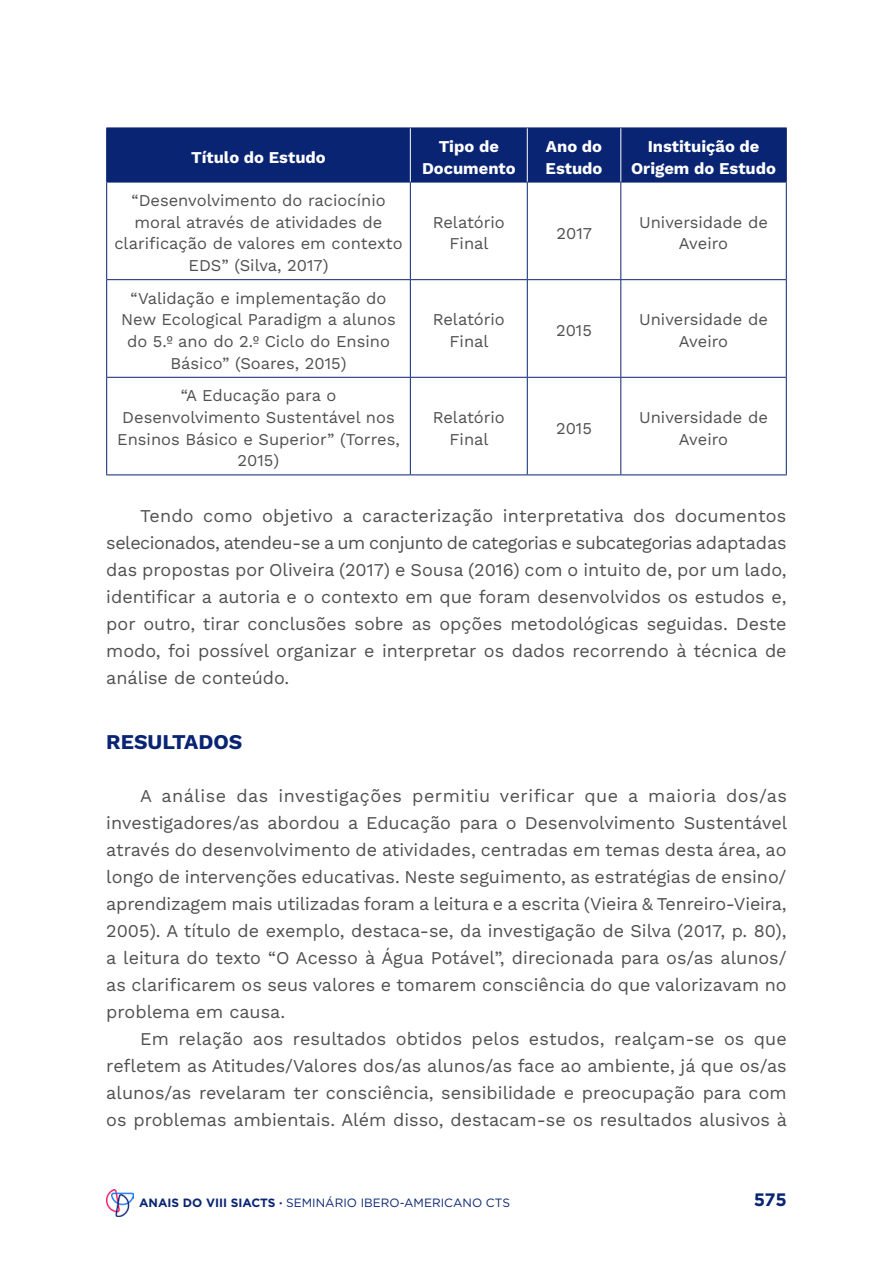
<style>
.page{position:relative;width:893px;height:1263px;background:#fff}
.page>*{position:absolute;margin:0;border:0;box-sizing:border-box;transform-origin:0 0}
.t1{font:700 21px "Work Sans";color:#092473}
.t2{font:18px/27px "Work Sans";color:#505050;text-align:justify}
.t3{font:700 18px "Gotham";color:#092473}
.t4{font:16.5px/21.8px "Work Sans";color:#505050;text-align:center}
.t5{font:700 16.5px/21.8px "Work Sans";color:#fff;text-align:center}
.t6{font:12px "Gotham";color:#092473}
.s1{font-weight:700}
</style>
<div class="page">
<img style="left:106px;top:1189px;width:28px;height:27px">
<div style="left:107px;top:129px;width:679px;height:53px;background:#092473"></div>
<hr style="left:106px;top:128px;width:304px;height:1px;background:#092473">
<hr style="left:106px;top:128px;width:1px;height:54px;background:#092473">
<hr style="left:410px;top:128px;width:117px;height:1px;background:#092473">
<hr style="left:527px;top:128px;width:94px;height:1px;background:#092473">
<hr style="left:621px;top:128px;width:166px;height:1px;background:#092473">
<hr style="left:786px;top:128px;width:1px;height:54px;background:#092473">
<hr style="left:106px;top:182px;width:304px;height:1px;background:#092473">
<hr style="left:410px;top:182px;width:117px;height:1px;background:#092473">
<hr style="left:527px;top:182px;width:94px;height:1px;background:#092473">
<hr style="left:621px;top:182px;width:166px;height:1px;background:#092473">
<hr style="left:106px;top:182px;width:1px;height:97px;background:#092473">
<hr style="left:410px;top:182px;width:1px;height:97px;background:#092473">
<hr style="left:527px;top:182px;width:1px;height:97px;background:#092473">
<hr style="left:620px;top:182px;width:1px;height:97px;background:#092473">
<hr style="left:786px;top:182px;width:1px;height:97px;background:#092473">
<hr style="left:106px;top:279px;width:304px;height:1px;background:#092473">
<hr style="left:106px;top:280px;width:1px;height:97px;background:#092473">
<hr style="left:410px;top:279px;width:117px;height:1px;background:#092473">
<hr style="left:410px;top:280px;width:1px;height:97px;background:#092473">
<hr style="left:527px;top:279px;width:94px;height:1px;background:#092473">
<hr style="left:527px;top:280px;width:1px;height:97px;background:#092473">
<hr style="left:621px;top:279px;width:166px;height:1px;background:#092473">
<hr style="left:620px;top:280px;width:1px;height:97px;background:#092473">
<hr style="left:786px;top:280px;width:1px;height:97px;background:#092473">
<hr style="left:106px;top:377px;width:304px;height:1px;background:#092473">
<hr style="left:106px;top:378px;width:1px;height:96px;background:#092473">
<hr style="left:410px;top:377px;width:117px;height:1px;background:#092473">
<hr style="left:410px;top:378px;width:1px;height:96px;background:#092473">
<hr style="left:527px;top:377px;width:94px;height:1px;background:#092473">
<hr style="left:527px;top:378px;width:1px;height:96px;background:#092473">
<hr style="left:621px;top:377px;width:166px;height:1px;background:#092473">
<hr style="left:620px;top:378px;width:1px;height:96px;background:#092473">
<hr style="left:786px;top:378px;width:1px;height:96px;background:#092473">
<hr style="left:106px;top:474px;width:304px;height:1px;background:#092473">
<hr style="left:410px;top:474px;width:117px;height:1px;background:#092473">
<hr style="left:527px;top:474px;width:94px;height:1px;background:#092473">
<hr style="left:621px;top:474px;width:166px;height:1px;background:#092473">
<hr style="left:410px;top:128px;width:1px;height:54px;background:#fff">
<hr style="left:527px;top:128px;width:1px;height:54px;background:#fff">
<hr style="left:620px;top:128px;width:1px;height:54px;background:#fff">
<p class="t5" style="left:191px;top:145px;width:136px">Título do Estudo</p>
<p class="t5" style="left:422px;top:135px;width:95px">Tipo de<br>Documento</p>
<p class="t5" style="left:546px;top:135px;width:58px;text-align:left">Ano do<br>Estudo</p>
<p class="t5" style="left:631px;top:135px;width:146px">Instituição de<br>Origem do Estudo</p>
<p class="t4" style="left:114px;top:189px;width:290px">“Desenvolvimento do raciocínio moral através de atividades de clarificação de valores em contexto<br>EDS” (Silva, 2017)</p>
<p class="t4" style="left:433px;top:210px;width:74px">Relatório<br>Final</p>
<p class="t4" style="left:556px;top:221px;width:37px">2017</p>
<p class="t4" style="left:639px;top:210px;width:130px">Universidade de<br>Aveiro</p>
<p class="t4" style="left:121px;top:286px;width:276px">“Validação e implementação do<br>New Ecological Paradigm a alunos do 5.º ano do 2.º Ciclo do Ensino<br>Básico” (Soares, 2015)</p>
<p class="t4" style="left:117px;top:384px;width:284px">“A Educação para o<br>Desenvolvimento Sustentável nos<br>Ensinos Básico e Superior” (Torres,<br>2015)</p>
<p class="t4" style="left:433px;top:308px;width:74px">Relatório<br>Final</p>
<p class="t4" style="left:433px;top:406px;width:74px">Relatório<br>Final</p>
<p class="t4" style="left:556px;top:319px;width:37px">2015</p>
<p class="t4" style="left:639px;top:308px;width:130px">Universidade de<br>Aveiro</p>
<p class="t4" style="left:556px;top:417px;width:37px">2015</p>
<p class="t4" style="left:639px;top:406px;width:130px">Universidade de<br>Aveiro</p>
<p class="t2" style="left:106px;top:501px;width:682px;text-indent:34px">Tendo como objetivo a caracterização interpretativa dos documentos selecionados, atendeu-se a um conjunto de categorias e subcategorias adaptadas das propostas por Oliveira (2017) e Sousa (2016) com o intuito de, por um lado, identificar a autoria e o contexto em que foram desenvolvidos os estudos e, por outro, tirar conclusões sobre as opções metodológicas seguidas. Deste modo, foi possível organizar e interpretar os dados recorrendo à técnica de análise de conteúdo.</p>
<p class="t1" style="left:106px;top:726px;width:138px">RESULTADOS</p>
<p class="t2" style="left:106px;top:781px;width:682px;text-indent:34px">A análise das investigações permitiu verificar que a maioria dos/as investigadores/as abordou a Educação para o Desenvolvimento Sustentável através do desenvolvimento de atividades, centradas em temas desta área, ao longo de intervenções educativas. Neste seguimento, as estratégias de ensino/ aprendizagem mais utilizadas foram a leitura e a escrita (Vieira &amp; Tenreiro-Vieira, 2005). A título de exemplo, destaca-se, da investigação de Silva (2017, p. 80), a leitura do texto “O Acesso à Água Potável”, direcionada para os/as alunos/ as clarificarem os seus valores e tomarem consciência do que valorizavam no problema em causa.</p>
<p class="t2" style="left:106px;top:1024px;width:682px;text-indent:34px">Em relação aos resultados obtidos pelos estudos, realçam-se os que refletem as Atitudes/Valores dos/as alunos/as face ao ambiente, já que os/as alunos/as revelaram ter consciência, sensibilidade e preocupação para com os problemas ambientais. Além disso, destacam-se os resultados alusivos à</p>
<p class="t6" style="left:139px;top:1195px;width:372px"><span class="s1">ANAIS DO VIII SIACTS ∙</span> SEMINÁRIO IBERO-AMERICANO CTS</p>
<p class="t3" style="left:754px;top:1188px;width:34px">575</p>
</div>
